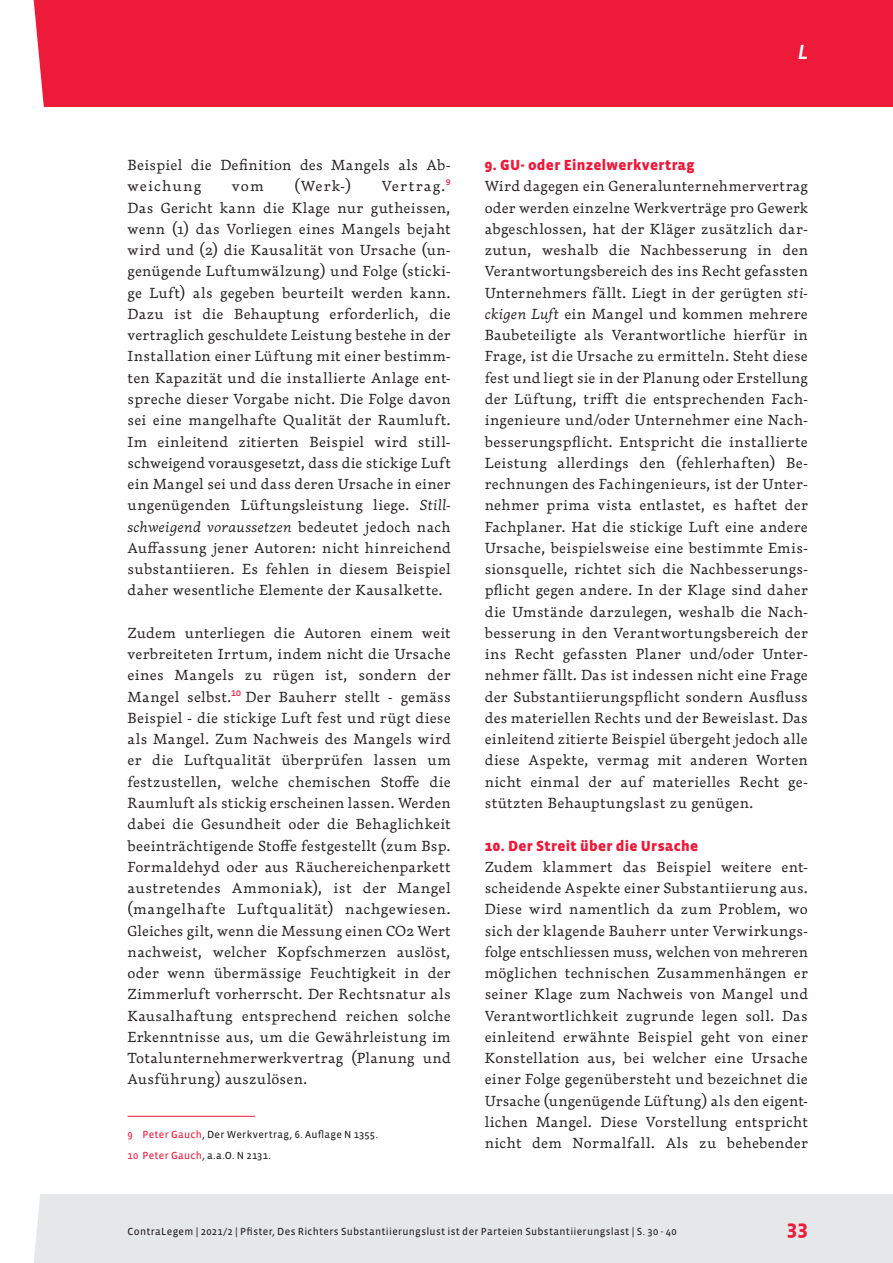
<style>
.page{position:relative;width:893px;height:1263px;background:#fff}
.page>*{position:absolute;margin:0;border:0;box-sizing:border-box;transform-origin:0 0}
.Fusszeile{font:700 21px "Vista Sans OT";color:#ed1a3a}
.t1{font:italic 500 21px "Vista Sans OT";color:#fff}
.Ueberschrift{font:900 15px "Vista Sans OT";letter-spacing:.02em;color:#ed1a3a}
.GT{font:300 14.25px/21.3px "Dederon LOT";letter-spacing:.02em;color:#231f20;text-align:justify}
.Fusszeile-2{font:10.5px "Vista Sans OT";letter-spacing:.03em;color:#231f20}
.Fussnote{font:10.5px "Vista Sans OT";letter-spacing:.03em;color:#231f20}
.s1{font-family:"Vista Sans OT";font-weight:400;color:#ed1a3a}
.s2{font-style:italic}
.s3{color:#ed1a3a}
</style>
<div class="page">
<div style="left:1px;top:1195px;width:892px;height:68px;background:#e6e7e9"></div>
<div style="left:0;top:0;width:893px;height:106px;background:#ed1a3a"></div>
<hr style="left:128px;top:1116px;width:127px;height:1px;background:#ed1a3a">
<svg style="left:0;top:0;width:94px;height:1263px"></svg>
<h1 class="t1" style="left:798px;top:41px;width:12px">L</h1>
<p class="GT" style="left:128px;top:154px;width:325px">Beispiel die Definition des Mangels als Ab&shy;weichung</p>
<p class="GT" style="left:232px;top:176px;width:33px">vom</p>
<p class="GT" style="left:294px;top:176px;width:58px">(Werk-)</p>
<p class="GT" style="left:128px;top:176px;width:325px;text-indent:254px">Vertrag.<span class="s1">9<br></span>Das Gericht kann die Klage nur gutheissen, wenn (1) das Vorliegen eines Mangels bejaht wird und (2) die Kausalität von Ursache (un&shy;genügende Luftumwälzung) und Folge (sticki&shy;ge Luft) als gegeben beurteilt werden kann.<br>Dazu ist die Behauptung erforderlich, die vertraglich geschuldete Leistung bestehe in der Installation einer Lüftung mit einer bestimm&shy;ten Kapazität und die installierte Anlage ent&shy;spreche dieser Vorgabe nicht. Die Folge davon sei eine mangelhafte Qualität der Raumluft.<br>Im einleitend zitierten Beispiel wird still&shy;schweigend vorausgesetzt, dass die stickige Luft ein Mangel sei und dass deren Ursache in einer ungenügenden Lüftungsleistung liege. <span class="s2">Still&shy;schweigend voraussetzen</span> bedeutet jedoch nach Auffassung jener Autoren: nicht hinreichend substantiieren. Es fehlen in diesem Beispiel daher wesentliche Elemente der Kausalkette.</p>
<p class="GT" style="left:128px;top:622px;width:325px">Zudem unterliegen die Autoren einem weit verbreiteten Irrtum, indem nicht die Ursache eines Mangels zu rügen ist, sondern der Mangel selbst.<span class="s1">10</span> Der Bauherr stellt - gemäss Beispiel - die stickige Luft fest und rügt diese als Mangel. Zum Nachweis des Mangels wird er die Luftqualität überprüfen lassen um festzustellen, welche chemischen Stoffe die Raumluft als stickig erscheinen lassen. Werden dabei die Gesundheit oder die Behaglichkeit beeinträchtigende Stoffe festgestellt (zum Bsp.<br>Formaldehyd oder aus Räuchereichenparkett austretendes Ammoniak), ist der Mangel (mangelhafte Luftqualität) nachgewiesen.<br>Gleiches gilt, wenn die Messung einen CO2 Wert nachweist, welcher Kopfschmerzen auslöst, oder wenn übermässige Feuchtigkeit in der Zimmerluft vorherrscht. Der Rechtsnatur als Kausalhaftung entsprechend reichen solche Erkenntnisse aus, um die Gewährleistung im Totalunternehmerwerkvertrag (Planung und Ausführung) auszulösen.</p>
<p class="Fussnote" style="left:128px;top:1128px;width:252px"><span class="s3">9 Peter Gauch</span>, Der Werkvertrag, 6. Auflage N 1355.</p>
<p class="Fussnote" style="left:128px;top:1150px;width:145px"><span class="s3">10 Peter Gauch</span>, a.a.O. N 2131.</p>
<p class="Ueberschrift" style="left:485px;top:157px;width:211px">9. GU- oder Einzelwerkvertrag</p>
<p class="GT" style="left:485px;top:176px;width:325px">Wird dagegen ein Generalunternehmervertrag oder werden einzelne Werkverträge pro Gewerk abgeschlossen, hat der Kläger zusätzlich dar&shy;zutun, weshalb die Nachbesserung in den Verantwortungsbereich des ins Recht gefassten Unternehmers fällt. Liegt in der gerügten <span class="s2">sti&shy;ckigen Luft</span> ein Mangel und kommen mehrere Baubeteiligte als Verantwortliche hierfür in Frage, ist die Ursache zu ermitteln. Steht diese fest und liegt sie in der Planung oder Erstellung der Lüftung, trifft die entsprechenden Fach&shy;ingenieure und/oder Unternehmer eine Nach&shy;besserungspflicht. Entspricht die installierte Leistung allerdings den (fehlerhaften) Be&shy;rechnungen des Fachingenieurs, ist der Unter&shy;nehmer prima vista entlastet, es haftet der Fachplaner. Hat die stickige Luft eine andere Ursache, beispielsweise eine bestimmte Emis&shy;sionsquelle, richtet sich die Nachbesserungs&shy;pflicht gegen andere. In der Klage sind daher die Umstände darzulegen, weshalb die Nach&shy;besserung in den Verantwortungsbereich der ins Recht gefassten Planer und/oder Unter&shy;nehmer fällt. Das ist indessen nicht eine Frage der Substantiierungspflicht sondern Ausfluss des materiellen Rechts und der Beweislast. Das einleitend zitierte Beispiel übergeht jedoch alle diese Aspekte, vermag mit anderen Worten nicht einmal der auf materielles Recht ge&shy;stützten Behauptungslast zu genügen.</p>
<p class="Ueberschrift" style="left:485px;top:838px;width:215px">10. Der Streit über die Ursache</p>
<p class="GT" style="left:485px;top:856px;width:325px">Zudem klammert das Beispiel weitere ent&shy;scheidende Aspekte einer Substantiierung aus.<br>Diese wird namentlich da zum Problem, wo sich der klagende Bauherr unter Verwirkungs&shy;folge entschliessen muss, welchen von mehreren möglichen technischen Zusammenhängen er seiner Klage zum Nachweis von Mangel und Verantwortlichkeit zugrunde legen soll. Das einleitend erwähnte Beispiel geht von einer Konstellation aus, bei welcher eine Ursache einer Folge gegenübersteht und bezeichnet die Ursache (ungenügende Lüftung) als den eigent&shy;lichen Mangel. Diese Vorstellung entspricht nicht dem Normalfall. Als zu behebender</p>
<p class="Fusszeile-2" style="left:128px;top:1226px;width:551px">ContraLegem | 2021/2 | Pfister, Des Richters Substantiierungslust ist der Parteien Substantiierungslast | S. 30 - 40</p>
<p class="Fusszeile" style="left:787px;top:1217px;width:23px">33</p>
</div>
